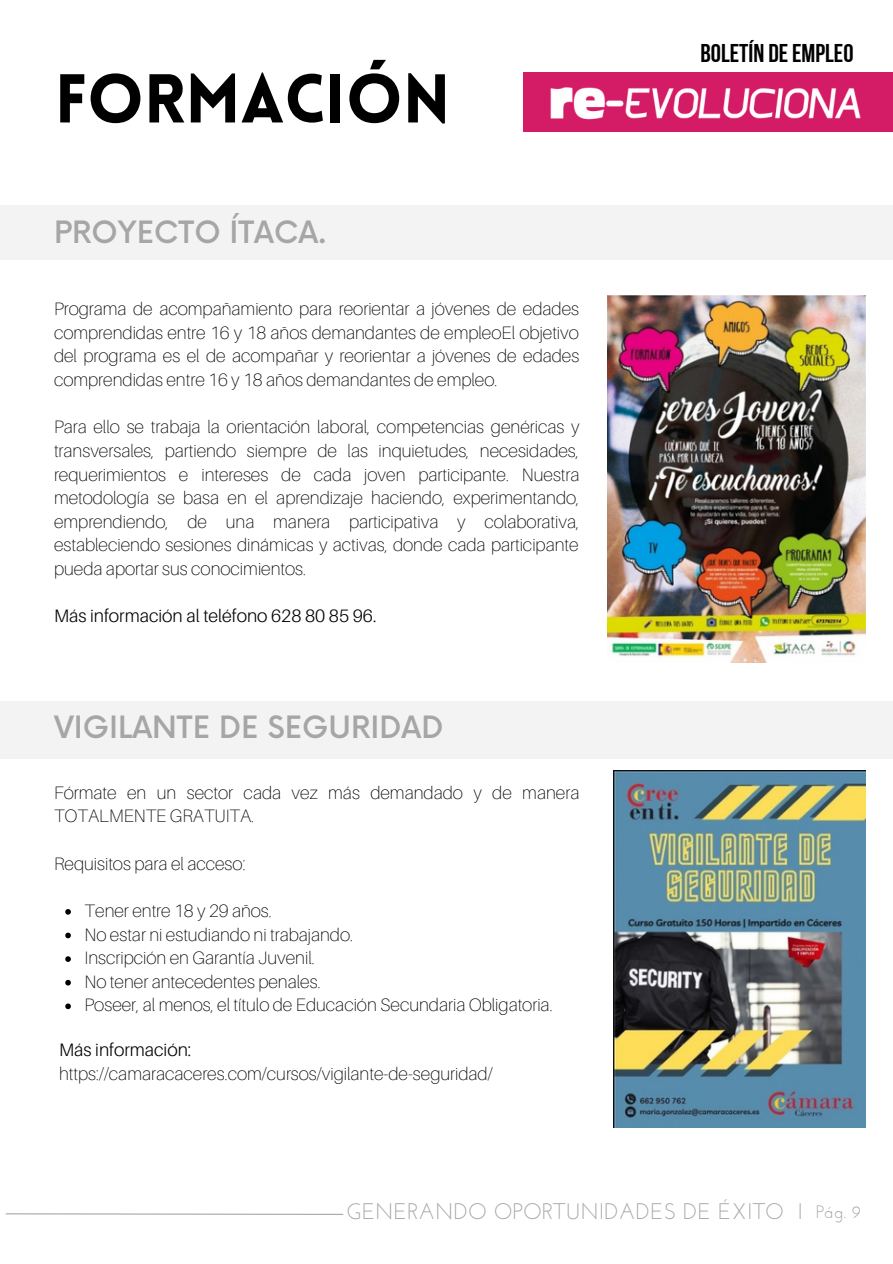
<style>
.page{position:relative;width:893px;height:1264px;background:#fff}
.page>*{position:absolute;margin:0;border:0;box-sizing:border-box;transform-origin:0 0}
.t1{font:900 67.5px "Lovelo";color:#000}
.t2{font:500 30px "Now";color:#a6a6a6}
.t3{font:25.65px "Bebas Neue Cyrillic";color:#000}
.t4{font:22.5px "Josefin Sans";color:#a6a6a6}
.t5{font:100 18px/23.5px "Aileron";color:#000;text-align:justify}
.t6{font:300 18px "Aileron";color:#000}
.s1{font-size:18px}
</style>
<div class="page">
<div style="left:0;top:205px;width:892px;height:54px;background:#f3f3f3"></div>
<div style="left:523px;top:73px;width:369px;height:59px;background:#d41b65"></div>
<img style="left:550px;top:87px;width:311px;height:33px">
<img style="left:607px;top:295px;width:258px;height:367px">
<div style="left:0;top:701px;width:892px;height:57px;background:#f3f3f3"></div>
<img style="left:613px;top:770px;width:252px;height:357px">
<svg style="left:65px;top:909px;width:6px;height:5px"></svg>
<svg style="left:65px;top:932px;width:6px;height:6px"></svg>
<svg style="left:65px;top:956px;width:6px;height:5px"></svg>
<svg style="left:65px;top:979px;width:6px;height:6px"></svg>
<svg style="left:65px;top:1003px;width:6px;height:6px"></svg>
<svg style="left:5px;top:1213px;width:339px;height:2px"></svg>
<h1 class="t1" style="left:55px;top:72px;width:397px">FORMACIÓN</h1>
<h2 class="t2" style="left:54px;top:216px;width:274px">PROYECTO ÍTACA.</h2>
<p class="t5" style="left:54px;top:297px;width:527px">Programa de acompañamiento para reorientar a jóvenes de edades comprendidas entre 16 y 18 años demandantes de empleoEl objetivo del programa es el de acompañar y reorientar a jóvenes de edades comprendidas entre 16 y 18 años demandantes de empleo.</p>
<p class="t5" style="left:54px;top:415px;width:527px">Para ello se trabaja la orientación laboral, competencias genéricas y transversales, partiendo siempre de las inquietudes, necesidades, requerimientos e intereses de cada joven participante. Nuestra metodología se basa en el aprendizaje haciendo, experimentando, emprendiendo, de una manera participativa y colaborativa, estableciendo sesiones dinámicas y activas, donde cada participante pueda aportar sus conocimientos.</p>
<p class="t6" style="left:54px;top:604px;width:324px">Más información al teléfono 628 80 85 96.</p>
<h2 class="t2" style="left:54px;top:711px;width:391px">VIGILANTE DE SEGURIDAD</h2>
<p class="t5" style="left:54px;top:780px;width:527px">Fórmate en un sector cada vez más demandado y de manera<br>TOTALMENTE GRATUITA.</p>
<p class="t5" style="left:54px;top:851px;width:193px">Requisitos para el acceso:</p>
<p class="t5" style="left:85px;top:898px;width:469px;text-align:left">Tener entre 18 y 29 años.<br>No estar ni estudiando ni trabajando.<br>Inscripción en Garantía Juvenil.<br>No tener antecedentes penales.<br>Poseer, al menos, el título de Educación Secundaria Obligatoria.</p>
<p class="t6" style="left:59px;top:1038px;width:134px">Más información:</p>
<p class="t5" style="left:59px;top:1061px;width:435px">https://camaracaceres.com/cursos/vigilante-de-seguridad/</p>
<h3 class="t3" style="left:700px;top:43px;width:154px">BOLETÍN DEEMPLEO</h3>
<p class="t4" style="left:346px;top:1202px;width:516px">GENERANDO OPORTUNIDADES DE ÉXITO I <span class="s1">Pág. 9</span></p>
</div>
